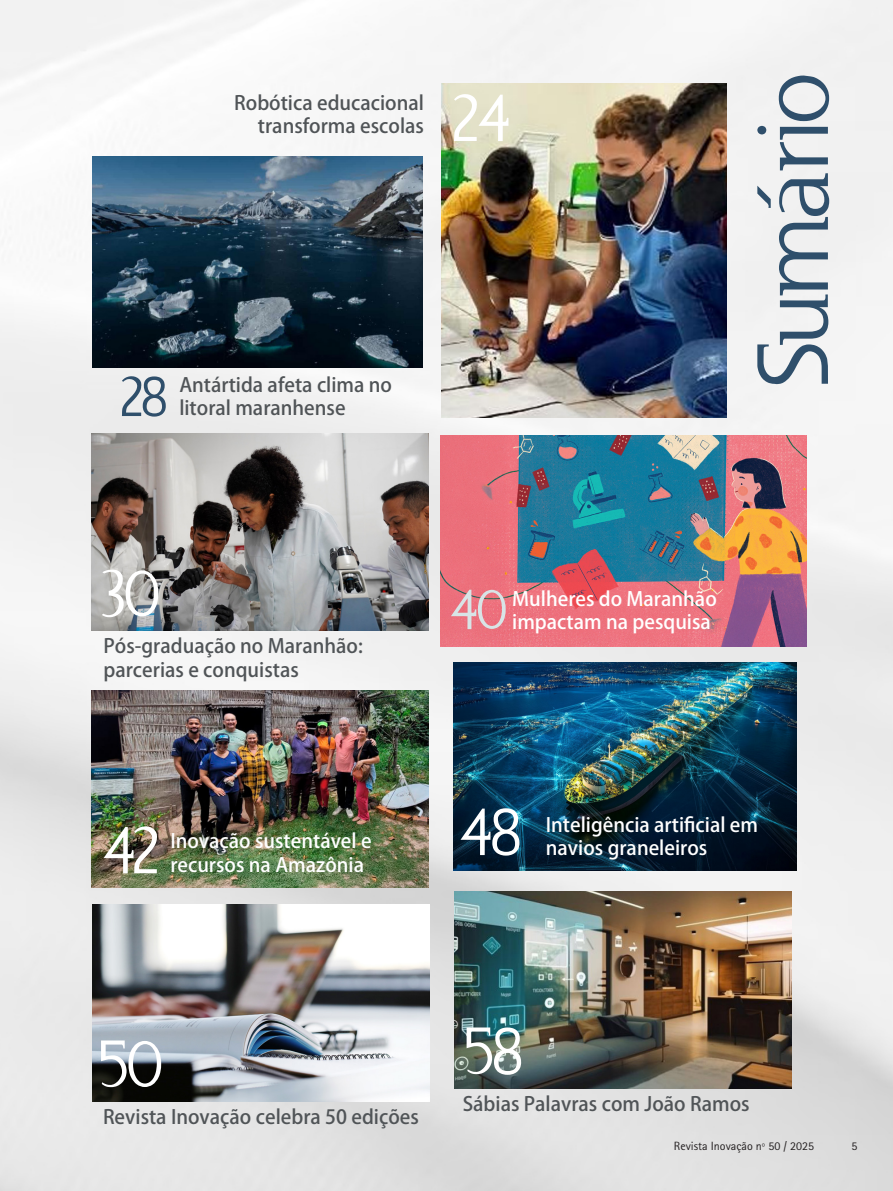
<style>
.page{position:relative;width:893px;height:1191px;background:#fff}
.page>*{position:absolute;margin:0;border:0;box-sizing:border-box;transform-origin:0 0}
.t1{font:93.9px "Usenet";letter-spacing:-.02em;color:#2f4f6b}
.BAILEY{font:62.1px "Usenet";color:#fff}
.BAILEY-2{font:52.65px "Usenet";color:#2f4f6b}
.BAILEY-3{font:52.65px "Usenet";color:#d8e4e6}
.Sumário{font:500 19.5px/22.5px "Koz Go Pr 6 N";color:#505457}
.Sumário-2{font:500 19.5px/23.4px "Koz Go Pr 6 N";color:#fff}
.BAILEY-4{font:12px "Rotis Sans Serif";color:#231f20}
</style>
<div class="page">
<img style="left:0;top:0;width:893px;height:1191px">
<img style="left:453px;top:662px;width:343px;height:208px">
<img style="left:441px;top:84px;width:285px;height:333px">
<img style="left:92px;top:157px;width:330px;height:210px">
<img style="left:91px;top:434px;width:337px;height:197px">
<img style="left:440px;top:435px;width:367px;height:212px">
<img style="left:91px;top:690px;width:337px;height:197px">
<img style="left:92px;top:904px;width:337px;height:197px">
<img style="left:455px;top:891px;width:337px;height:197px">
<p class="Sumário" style="left:234px;top:92px;width:191px;text-align:right">Robótica educacional transforma escolas</p>
<p class="BAILEY" style="left:453px;top:79px;width:58px">24</p>
<p class="BAILEY-2" style="left:121px;top:363px;width:47px">28</p>
<p class="Sumário" style="left:179px;top:374px;width:214px">Antártida afeta clima no litoral maranhense</p>
<p class="t1" style="left:734px;top:387px;width:316px;rotate:-90deg">Sumário</p>
<p class="BAILEY" style="left:101px;top:554px;width:60px">30</p>
<p class="Sumário" style="left:104px;top:635px;width:261px;line-height:23.4px">Pós-graduação no Maranhão: parcerias e conquistas</p>
<p class="BAILEY" style="left:103px;top:811px;width:57px">42</p>
<p class="Sumário-2" style="left:170px;top:830px;width:203px">Inovação sustentável e recursos na Amazônia</p>
<p class="BAILEY-3" style="left:450px;top:576px;width:58px">40</p>
<p class="Sumário-2" style="left:512px;top:588px;width:206px">Mulheres do Maranhão</p>
<p class="Sumário-2" style="left:512px;top:610px;width:200px">impactam na pesquisa</p>
<p class="BAILEY" style="left:460px;top:793px;width:62px">48</p>
<p class="Sumário-2" style="left:546px;top:814px;width:214px;line-height:22.5px">Inteligência artificial em navios graneleiros</p>
<p class="BAILEY" style="left:100px;top:1025px;width:63px">50</p>
<p class="Sumário" style="left:103px;top:1106px;width:317px">Revista Inovação celebra 50 edições</p>
<p class="BAILEY" style="left:466px;top:1012px;width:58px">58</p>
<p class="Sumário" style="left:463px;top:1093px;width:288px">Sábias Palavras com João Ramos</p>
<p class="BAILEY-4" style="left:674px;top:1138px;width:142px">Revista Inovação nº 50 / 2025</p>
<p class="BAILEY-4" style="left:851px;top:1138px;width:7px">5</p>
</div>
